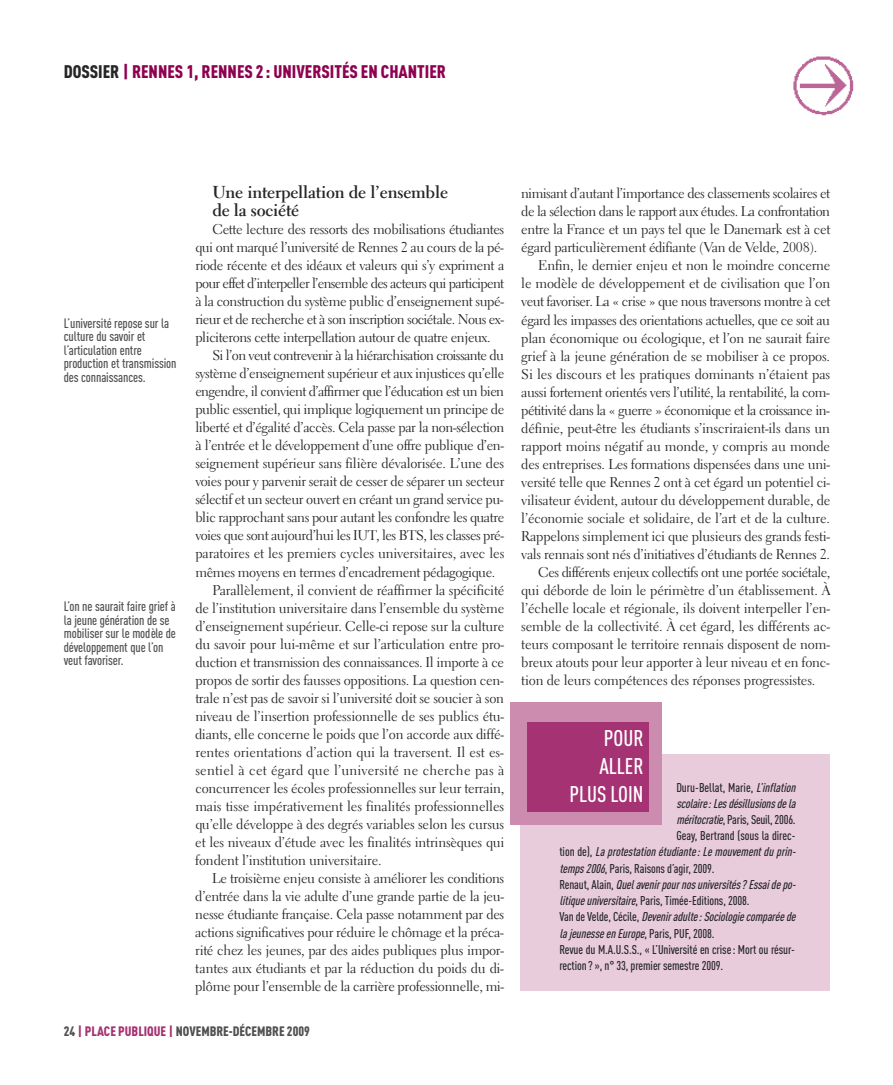
<style>
.page{position:relative;width:893px;height:1085px;background:#fff}
.page>*{position:absolute;margin:0;border:0;box-sizing:border-box;transform-origin:0 0}
.t1{font:500 22.35px/27.9px "DIN Cond";color:#fff;text-align:right}
.t2{font:900 18px "DIN Cond";color:#8e0050}
.t3{font:700 17.25px/18px "Electra LT";letter-spacing:-.01em;color:#272627}
.t4{font:14.1px "Electra LT";letter-spacing:-.02em;color:#272627}
.t5{font:14.1px "Electra LT";letter-spacing:-.04em;color:#272627}
.t6{font:14.1px "Electra LT";letter-spacing:-.045em;color:#272627}
.t7{font:14.1px "Electra LT";color:#272627}
.t8{font:14.1px "Electra LT";letter-spacing:.015em;color:#272627}
.t9{font:500 13.5px/13.5px "DIN Cond";letter-spacing:-.01em;color:#525152}
.t10{font:900 13.5px "DIN Cond";color:#525152}
.t11{font:500 12.6px "DIN Cond";letter-spacing:-.01em;color:#272627}
.t12{font:italic 500 12.6px "DIN Cond";color:#272627}
.s1{color:#272627}
.s2{color:#a53373}
.s3{font-style:italic}
.s4{font-style:normal}
</style>
<div class="page">
<img style="left:793px;top:56px;width:61px;height:60px">
<div style="left:520px;top:754px;width:309px;height:236px;background:#e8ccdc"></div>
<div style="left:510px;top:702px;width:151px;height:122px;background:#cc8cb0"></div>
<div style="left:527px;top:721px;width:121px;height:90px;background:#a53373"></div>
<p class="t2" style="left:64px;top:60px;width:384px"><span class="s1">DOSSIER</span> | RENNES 1, RENNES 2: UNIVERSITÉS EN CHANTIER</p>
<p class="t9" style="left:64px;top:315px;width:114px">L’université repose sur la culture du savoir et l’articulation entre production et transmission des connaissances.</p>
<p class="t9" style="left:64px;top:599px;width:114px">L’on ne saurait faire grief à la jeune génération de se mobiliser sur le modèle de développement que l’on veut favoriser.</p>
<p class="t3" style="left:212px;top:185px;width:237px">Une interpellation de l’ensemble de la société</p>
<p class="t4" style="left:212px;top:223px;width:293px">Cette lecture des ressorts des mobilisations étudiantes</p>
<p class="t4" style="left:195px;top:241px;width:310px">qui ont marqué l’université de Rennes 2 au cours de la pé-</p>
<p class="t4" style="left:195px;top:259px;width:310px">riode récente et des idéaux et valeurs qui s’y expriment a</p>
<p class="t6" style="left:195px;top:277px;width:310px">pour effet d’interpeller l’ensemble des acteurs qui participent</p>
<p class="t4" style="left:195px;top:296px;width:310px">à la construction du système public d’enseignement supé-</p>
<p class="t5" style="left:195px;top:314px;width:310px">rieur et de recherche et à son inscription sociétale. Nous ex-</p>
<p class="t4" style="left:195px;top:332px;width:297px">pliciterons cette interpellation autour de quatre enjeux.</p>
<p class="t5" style="left:212px;top:350px;width:293px">Si l’on veut contrevenir à la hiérarchisation croissante du</p>
<p class="t4" style="left:195px;top:368px;width:310px">système d’enseignement supérieur et aux injustices qu’elle</p>
<p class="t5" style="left:195px;top:386px;width:310px">engendre, il convient d’affirmer que l’éducation est un bien</p>
<p class="t4" style="left:195px;top:404px;width:310px">public essentiel, qui implique logiquement un principe de</p>
<p class="t4" style="left:195px;top:422px;width:311px">liberté et d’égalité d’accès. Cela passe par la non-sélection</p>
<p class="t4" style="left:195px;top:440px;width:310px">à l’entrée et le développement d’une offre publique d’en-</p>
<p class="t4" style="left:195px;top:458px;width:310px">seignement supérieur sans filière dévalorisée. L’une des</p>
<p class="t4" style="left:195px;top:476px;width:311px">voies pour y parvenir serait de cesser de séparer un secteur</p>
<p class="t4" style="left:195px;top:494px;width:310px">sélectif et un secteur ouvert en créant un grand service pu-</p>
<p class="t4" style="left:195px;top:512px;width:310px">blic rapprochant sans pour autant les confondre les quatre</p>
<p class="t4" style="left:195px;top:530px;width:310px">voies que sont aujourd’hui les IUT, les BTS, les classes pré-</p>
<p class="t4" style="left:195px;top:548px;width:311px">paratoires et les premiers cycles universitaires, avec les</p>
<p class="t4" style="left:195px;top:566px;width:302px">mêmes moyens en termes d’encadrement pédagogique.</p>
<p class="t4" style="left:212px;top:584px;width:293px">Parallèlement, il convient de réaffirmer la spécificité</p>
<p class="t4" style="left:195px;top:602px;width:310px">de l’institution universitaire dans l’ensemble du système</p>
<p class="t4" style="left:195px;top:620px;width:310px">d’enseignement supérieur. Celle-ci repose sur la culture</p>
<p class="t4" style="left:195px;top:638px;width:310px">du savoir pour lui-même et sur l’articulation entre pro-</p>
<p class="t4" style="left:195px;top:656px;width:310px">duction et transmission des connaissances. Il importe à ce</p>
<p class="t4" style="left:195px;top:674px;width:310px">propos de sortir des fausses oppositions. La question cen-</p>
<p class="t4" style="left:195px;top:692px;width:310px">trale n’est pas de savoir si l’université doit se soucier à son</p>
<p class="t4" style="left:195px;top:710px;width:310px">niveau de l’insertion professionnelle de ses publics étu-</p>
<p class="t4" style="left:195px;top:728px;width:310px">diants, elle concerne le poids que l’on accorde aux diffé-</p>
<p class="t7" style="left:195px;top:746px;width:310px">rentes orientations d’action qui la traversent. Il est es-</p>
<p class="t8" style="left:195px;top:764px;width:311px">sentiel à cet égard que l’université ne cherche pas à</p>
<p class="t4" style="left:195px;top:782px;width:310px">concurrencer les écoles professionnelles sur leur terrain,</p>
<p class="t4" style="left:195px;top:800px;width:310px">mais tisse impérativement les finalités professionnelles</p>
<p class="t4" style="left:195px;top:818px;width:310px">qu’elle développe à des degrés variables selon les cursus</p>
<p class="t4" style="left:195px;top:836px;width:310px">et les niveaux d’étude avec les finalités intrinsèques qui</p>
<p class="t4" style="left:195px;top:854px;width:188px">fondent l’institution universitaire.</p>
<p class="t4" style="left:212px;top:872px;width:293px">Le troisième enjeu consiste à améliorer les conditions</p>
<p class="t4" style="left:195px;top:890px;width:310px">d’entrée dans la vie adulte d’une grande partie de la jeu-</p>
<p class="t4" style="left:195px;top:908px;width:311px">nesse étudiante française. Cela passe notamment par des</p>
<p class="t4" style="left:195px;top:926px;width:310px">actions significatives pour réduire le chômage et la préca-</p>
<p class="t4" style="left:195px;top:944px;width:310px">rité chez les jeunes, par des aides publiques plus impor-</p>
<p class="t4" style="left:195px;top:962px;width:310px">tantes aux étudiants et par la réduction du poids du di-</p>
<p class="t4" style="left:195px;top:980px;width:310px">plôme pour l’ensemble de la carrière professionnelle, mi-</p>
<p class="t10" style="left:64px;top:1022px;width:248px">24 <span class="s2">| PLACE PUBLIQUE |</span> NOVEMBRE-DÉCEMBRE 2009</p>
<p class="t4" style="left:521px;top:188px;width:310px">nimisant d’autant l’importance des classements scolaires et</p>
<p class="t4" style="left:521px;top:206px;width:310px">de la sélection dans le rapport aux études. La confrontation</p>
<p class="t4" style="left:521px;top:224px;width:311px">entre la France et un pays tel que le Danemark est à cet</p>
<p class="t4" style="left:521px;top:242px;width:298px">égard particulièrement édifiante (Van de Velde, 2008).</p>
<p class="t4" style="left:538px;top:260px;width:294px">Enfin, le dernier enjeu et non le moindre concerne</p>
<p class="t4" style="left:521px;top:278px;width:310px">le modèle de développement et de civilisation que l’on</p>
<p class="t4" style="left:521px;top:296px;width:311px">veut favoriser. La « crise » que nous traversons montre à cet</p>
<p class="t4" style="left:521px;top:314px;width:310px">égard les impasses des orientations actuelles, que ce soit au</p>
<p class="t4" style="left:521px;top:332px;width:310px">plan économique ou écologique, et l’on ne saurait faire</p>
<p class="t4" style="left:521px;top:350px;width:310px">grief à la jeune génération de se mobiliser à ce propos.</p>
<p class="t4" style="left:521px;top:368px;width:310px">Si les discours et les pratiques dominants n’étaient pas</p>
<p class="t4" style="left:521px;top:386px;width:310px">aussi fortement orientés vers l’utilité, la rentabilité, la com-</p>
<p class="t4" style="left:521px;top:404px;width:310px">pétitivité dans la « guerre » économique et la croissance in-</p>
<p class="t4" style="left:521px;top:422px;width:310px">définie, peut-être les étudiants s’inscriraient-ils dans un</p>
<p class="t4" style="left:521px;top:440px;width:310px">rapport moins négatif au monde, y compris au monde</p>
<p class="t4" style="left:521px;top:458px;width:310px">des entreprises. Les formations dispensées dans une uni-</p>
<p class="t4" style="left:521px;top:476px;width:310px">versité telle que Rennes 2 ont à cet égard un potentiel ci-</p>
<p class="t4" style="left:521px;top:494px;width:311px">vilisateur évident, autour du développement durable, de</p>
<p class="t4" style="left:521px;top:512px;width:310px">l’économie sociale et solidaire, de l’art et de la culture.</p>
<p class="t4" style="left:521px;top:530px;width:310px">Rappelons simplement ici que plusieurs des grands festi-</p>
<p class="t4" style="left:521px;top:548px;width:310px">vals rennais sont nés d’initiatives d’étudiants de Rennes 2.</p>
<p class="t4" style="left:538px;top:566px;width:294px">Ces différents enjeux collectifs ont une portée sociétale,</p>
<p class="t4" style="left:521px;top:584px;width:311px">qui déborde de loin le périmètre d’un établissement. À</p>
<p class="t4" style="left:521px;top:602px;width:310px">l’échelle locale et régionale, ils doivent interpeller l’en-</p>
<p class="t4" style="left:521px;top:620px;width:310px">semble de la collectivité. À cet égard, les différents ac-</p>
<p class="t4" style="left:521px;top:638px;width:310px">teurs composant le territoire rennais disposent de nom-</p>
<p class="t4" style="left:521px;top:656px;width:310px">breux atouts pour leur apporter à leur niveau et en fonc-</p>
<p class="t4" style="left:521px;top:674px;width:296px">tion de leurs compétences des réponses progressistes.</p>
<h1 class="t1" style="left:569px;top:723px;width:76px">POUR<br>ALLER<br>PLUS LOIN</h1>
<p class="t11" style="left:676px;top:779px;width:124px">Duru-Bellat, Marie, <span class="s3">L’inflation</span></p>
<p class="t12" style="left:676px;top:795px;width:124px">scolaire:Lesdésillusionsdela</p>
<p class="t11" style="left:676px;top:811px;width:121px"><span class="s3">méritocratie</span>, Paris, Seuil, 2006.</p>
<p class="t11" style="left:676px;top:828px;width:121px">Geay, Bertrand (sous la direc-</p>
<p class="t12" style="left:559px;top:844px;width:241px"><span class="s4">t i o n d e ) ,</span> Laprotestationétudiante:Lemouvementduprin-</p>
<p class="t11" style="left:559px;top:860px;width:157px"><span class="s3">temps2006</span>, Paris, Raisons d’agir, 2009.</p>
<p class="t12" style="left:559px;top:876px;width:241px"><span class="s4">R e n a u t , A l a i n ,</span> Quelavenirpournosuniversités?Essaidepo-</p>
<p class="t11" style="left:559px;top:892px;width:192px"><span class="s3">litiqueuniversitaire</span>, Paris, Timée-Editions, 2008.</p>
<p class="t12" style="left:559px;top:909px;width:241px"><span class="s4">V a n d e V e l d e , C é c i l e ,</span> Deveniradulte:Sociologiecomparéede</p>
<p class="t12" style="left:559px;top:925px;width:157px">lajeunesseenEurope<span class="s4">, P a r i s , P U F, 2 0 0 8 .</span></p>
<p class="t11" style="left:559px;top:941px;width:237px">Revue du M.A.U.S.S., « L’Université en crise: Mort ou résur-</p>
<p class="t11" style="left:559px;top:957px;width:165px">rection? », n° 33, premier semestre 2009.</p>
</div>
